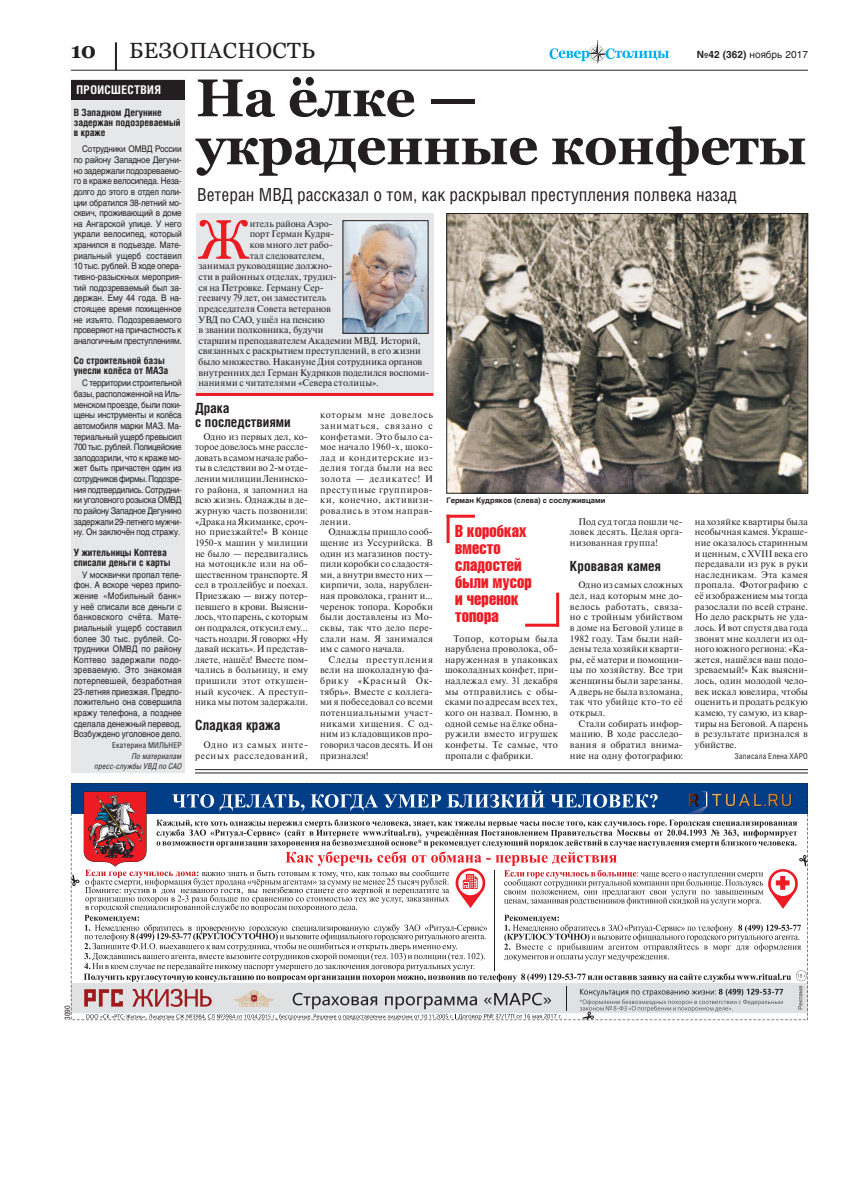
<style>
.page{position:relative;width:842px;height:1191px;background:#fff}
.page>*{position:absolute;margin:0;border:0;box-sizing:border-box;transform-origin:0 0}
.t1{font:55.5px "Georgia";color:#ed1c24;scale:.92 1}
.t2{font:700 53px/48px "Georgia";letter-spacing:-.01em;color:#231f20}
.t3{font:22px "Georgia";letter-spacing:.02em;color:#231f20}
.t4{font:700 22px "Georgia";color:#231f20}
.t5{font:18px "Helios Cond";color:#231f20}
.t6{font:17px/17px "Helios Compressed";letter-spacing:.01em;color:#ed1c24}
.t7{font:700 14px/14px "Helios Cond";color:#231f20}
.t8{font:700 12px "Helios Cond";letter-spacing:.03em;color:#fff}
.t9{font:700 10px/10px "Helios Cond";color:#231f20}
.t10{font:10px "Helios";color:#231f20}
.t11{font:9.5px/10.6px "Newton C";letter-spacing:.015em;color:#231f20;text-align:justify}
.t12{font:9.5px "Newton C";letter-spacing:-.005em;color:#231f20}
.t13{font:9.5px/10.6px "Newton C";letter-spacing:.065em;color:#231f20;text-align:right}
.t14{font:9.5px "Newton C";letter-spacing:-.015em;color:#231f20}
.t15{font:9.5px "Newton C";letter-spacing:-.01em;color:#231f20}
.t16{font:9px/10.6px "Helios";letter-spacing:-.02em;color:#231f20;text-align:justify;scale:.9 1}
.t17{font:9px/10.6px "Helios";letter-spacing:-.02em;color:#231f20;text-align:justify;scale:.89 1}
.t18{font:8px "Helios Cond";letter-spacing:.02em;color:#231f20}
.t19{font:italic 8px/10.6px "Helios Cond";letter-spacing:.01em;color:#231f20;text-align:right}
.t20{font:700 7.5px "Helios";color:#231f20}
.t21{font:7.5px "Helios Cond";color:#231f20}
.s1{font-weight:700}
</style>
<div class="page">
<hr style="left:71px;top:70px;width:737px;height:1px;background:#231f20">
<hr style="left:115px;top:42px;width:2px;height:28px;background:#231f20">
<svg style="left:549px;top:40px;width:120px;height:24px"></svg>
<div style="left:71px;top:80px;width:114px;height:693px;background:#e6e7e8"></div>
<div style="left:71px;top:80px;width:114px;height:20px;background:#231f20"></div>
<div style="left:196px;top:213px;width:237px;height:183px;background:#e6e7e8"></div>
<hr style="left:196px;top:393px;width:237px;height:3px;background:#ed1c24">
<img style="left:345px;top:222px;width:81px;height:109px">
<hr style="left:195px;top:769px;width:613px;height:1px;background:#231f20">
<hr style="left:195px;top:772px;width:613px;height:1px;background:#231f20">
<img style="left:449px;top:215px;width:357px;height:276px">
<div style="left:447px;top:213px;width:361px;height:280px;border:1px solid #231f20"></div>
<svg style="left:71px;top:783px;width:737px;height:237px;background:#20508b"></svg>
<svg style="left:71px;top:790px;width:736px;height:229px"></svg>
<hr style="left:525px;top:623px;width:34px;height:3px;background:#ed1c24">
<hr style="left:556px;top:592px;width:3px;height:34px;background:#ed1c24">
<hr style="left:447px;top:515px;width:28px;height:3px;background:#ed1c24">
<hr style="left:447px;top:515px;width:3px;height:28px;background:#ed1c24">
<h3 class="t4" style="left:71px;top:38px;width:27px">10</h3>
<h3 class="t3" style="left:129px;top:38px;width:188px">БЕЗОПАСНОСТЬ</h3>
<p class="t10" style="left:697px;top:49px;width:113px"><span class="s1">№42 (362)</span> ноябрь 2017</p>
<p class="t8" style="left:77px;top:83px;width:86px">ПРОИСШЕСТВИЯ</p>
<p class="t9" style="left:74px;top:108px;width:108px">В Западном Дегунине задержан подозреваемый в краже</p>
<p class="t16" style="left:74px;top:144px;width:122px;text-indent:9px">Сотрудники ОМВД России по району Западное Дегуни&shy;но задержали подозреваемо&shy;го в краже велосипеда. Неза&shy;долго до этого в отдел поли&shy;ции обратился 38-летний мо&shy;сквич, проживающий в доме на Ангарской улице. У него украли велосипед, который хранился в подъезде. Мате&shy;риальный ущерб составил 10 тыс. рублей. В ходе опера&shy;тивно-разыскных мероприя&shy;тий подозреваемый был за&shy;держан. Ему 44 года. В на&shy;стоящее время похищенное не изъято. Подозреваемого проверяют на причастность к аналогичным преступлениям.</p>
<p class="t9" style="left:74px;top:356px;width:96px">Со строительной базы унесли колёса от МАЗа</p>
<p class="t17" style="left:74px;top:378px;width:123px;text-indent:9px">С территории строительной базы, расположенной на Иль&shy;менском проезде, были похи&shy;щены инструменты и колёса автомобиля марки МАЗ. Ма&shy;териальный ущерб превысил 700 тыс. рублей. Полицейские заподозрили, что к краже мо&shy;жет быть причастен один из сотрудников фирмы. Подозре&shy;ния подтвердились. Сотрудни&shy;ки уголовного розыска ОМВД по району Западное Дегунино задержали 29-летнего мужчи&shy;ну. Он заключён под стражу.</p>
<p class="t9" style="left:74px;top:547px;width:98px">У жительницы Коптева списали деньги с карты</p>
<p class="t16" style="left:74px;top:569px;width:122px;text-indent:9px">У москвички пропал теле&shy;фон. А вскоре через прило&shy;жение «Мобильный банк» у неё списали все деньги с банковского счёта. Мате&shy;риальный ущерб составил более 30 тыс. рублей. Со&shy;трудники ОМВД по району Коптево задержали подо&shy;зреваемую. Это знакомая потерпевшей, безработная 23-летняя приезжая. Предпо&shy;ложительно она совершила кражу телефона, а позднее сделала денежный перевод.<br>Возбуждено уголовное дело.</p>
<p class="t18" style="left:112px;top:740px;width:71px">Екатерина МИЛЬНЕР</p>
<p class="t19" style="left:95px;top:750px;width:89px">По материалам пресс-службы УВД по САО</p>
<h2 class="t2" style="left:196px;top:74px;width:612px">На ёлке — украденные конфеты</h2>
<h3 class="t5" style="left:197px;top:185px;width:541px">Ветеран МВД рассказал о том, как раскрывал преступления полвека назад</h3>
<h1 class="t1" style="left:199px;top:208px;width:56px">Ж</h1>
<p class="t11" style="left:250px;top:219px;width:85px">итель района Аэро-</p>
<p class="t12" style="left:250px;top:231px;width:86px">порт Герман Кудря-</p>
<p class="t12" style="left:250px;top:241px;width:85px">ков много лет рабо-</p>
<p class="t15" style="left:250px;top:252px;width:76px">тал следователем,</p>
<p class="t11" style="left:199px;top:262px;width:135px">занимал руководящие должно-</p>
<p class="t11" style="left:199px;top:272px;width:140px">сти в районных отделах, трудил-</p>
<p class="t12" style="left:199px;top:284px;width:127px">ся на Петровке. Герману Сер-</p>
<p class="t11" style="left:199px;top:294px;width:129px">геевичу 79 лет, он заместитель</p>
<p class="t11" style="left:199px;top:304px;width:134px">председателя Совета ветеранов</p>
<p class="t14" style="left:199px;top:316px;width:128px">УВД по САО, ушёл на пенсию</p>
<p class="t11" style="left:199px;top:325px;width:126px">в звании полковника, будучи</p>
<p class="t11" style="left:199px;top:336px;width:224px">старшим преподавателем Академии МВД. Историй,</p>
<p class="t11" style="left:199px;top:347px;width:224px">связанных с раскрытием преступлений, в его жизни</p>
<p class="t11" style="left:199px;top:357px;width:225px">было множество. Накануне Дня сотрудника органов</p>
<p class="t11" style="left:199px;top:368px;width:232px">внутренних дел Герман Кудряков поделился воспоми-</p>
<p class="t11" style="left:199px;top:379px;width:182px">наниями с читателями «Севера столицы».</p>
<h3 class="t7" style="left:195px;top:401px;width:97px">Драка<br>с последствиями</h3>
<p class="t11" style="left:195px;top:432px;width:115px;text-indent:9px">Одно из первых дел, ко&shy;торое довелось мне рассле&shy;довать в самом начале рабо&shy;ты в следствии во 2-м отде&shy;лении милиции Ленинско&shy;го района, я запомнил на всю жизнь. Однажды в де&shy;журную часть позвонили: «Драка на Якиманке, сроч&shy;но приезжайте!» В конце 1950-х машин у милиции не было — передвигались на мотоцикле или на об&shy;щественном транспорте. Я сел в троллейбус и поехал.<br>Приезжаю — вижу потер&shy;певшего в крови. Выясни&shy;лось, что парень, с которым он подрался, откусил ему… часть ноздри. Я говорю: «Ну давай искать». И представ&shy;ляете, нашёл! Вместе пом&shy;чались в больницу, и ему пришили этот откушен&shy;ный кусочек. А преступ&shy;ника мы потом задержали.</p>
<h3 class="t7" style="left:195px;top:718px;width:87px">Сладкая кража</h3>
<p class="t13" style="left:195px;top:740px;width:114px">Одно из самых инте&shy;ресных расследований,</p>
<p class="t11" style="left:320px;top:410px;width:114px">которым мне довелось заниматься, связано с конфетами. Это было са&shy;мое начало 1960-х, шоко&shy;лад и кондитерские из&shy;делия тогда были на вес золота — деликатес! И преступные группиров&shy;ки, конечно, активизи&shy;ровались в этом направ&shy;лении.</p>
<p class="t11" style="left:320px;top:527px;width:114px;text-indent:9px">Однажды пришло сооб&shy;щение из Уссурийска. В один из магазинов посту&shy;пили коробки со сладостя&shy;ми, а внутри вместо них — кирпичи, зола, нарублен&shy;ная проволока, гранит и… черенок топора. Коробки были доставлены из Мо&shy;сквы, так что дело пере&shy;слали нам. Я занимался им с самого начала.</p>
<p class="t11" style="left:320px;top:655px;width:114px;text-indent:9px">Следы преступления вели на шоколадную фа&shy;брику «Красный Ок&shy;тябрь». Вместе с коллега&shy;ми я побеседовал со всеми потенциальными участ&shy;никами хищения. С од&shy;ним из кладовщиков про&shy;говорил часов десять. И он признался!</p>
<p class="t20" style="left:447px;top:497px;width:160px">Герман Кудряков (слева) с сослуживцами</p>
<h3 class="t6" style="left:455px;top:522px;width:78px">В коробках вместо сладостей были мусор и черенок топора</h3>
<p class="t11" style="left:445px;top:634px;width:114px;text-indent:9px">Топор, которым была нарублена проволока, об&shy;наруженная в упаковках шоколадных конфет, при&shy;надлежал ему. 31 декабря мы отправились с обы&shy;сками по адресам всех тех, кого он назвал. Помню, в одной семье на ёлке обна&shy;ружили вместо игрушек конфеты. Те самые, что пропали с фабрики.</p>
<p class="t11" style="left:570px;top:517px;width:114px;text-indent:9px">Под суд тогда пошли че&shy;ловек десять. Целая орга&shy;низованная группа!</p>
<h3 class="t7" style="left:570px;top:558px;width:93px">Кровавая камея</h3>
<p class="t11" style="left:570px;top:581px;width:114px;text-indent:9px">Одно из самых сложных дел, над которым мне до&shy;велось работать, связа&shy;но с тройным убийством в доме на Беговой улице в 1982 году. Там были най&shy;дены тела хозяйки кварти&shy;ры, её матери и помощни&shy;цы по хозяйству. Все три женщины были зарезаны.<br>А дверь не была взломана, так что убийце кто-то её открыл.</p>
<p class="t11" style="left:570px;top:719px;width:114px;text-indent:9px">Стали собирать инфор&shy;мацию. В ходе расследо&shy;вания я обратил внима&shy;ние на одну фотографию:</p>
<p class="t11" style="left:695px;top:517px;width:115px">на хозяйке квартиры была необычная камея. Украше&shy;ние оказалось старинным и ценным, с XVIII века его передавали из рук в руки наследникам. Эта камея пропала. Фотографию с её изображением мы тогда разослали по всей стране.<br>Но дело раскрыть не уда&shy;лось. И вот спустя два года звонят мне коллеги из од&shy;ного южного региона: «Ка&shy;жется, нашёлся ваш подо&shy;зреваемый!» Как выясни&shy;лось, один молодой чело&shy;век искал ювелира, чтобы оценить и продать редкую камею, ту самую, из квар&shy;тиры на Беговой. А парень в результате признался в убийстве.</p>
<p class="t18" style="left:735px;top:751px;width:75px">Записала Елена ХАРО</p>
<p class="t21" style="left:63px;top:1019px;width:16px;rotate:-90deg">3090</p>
</div>
